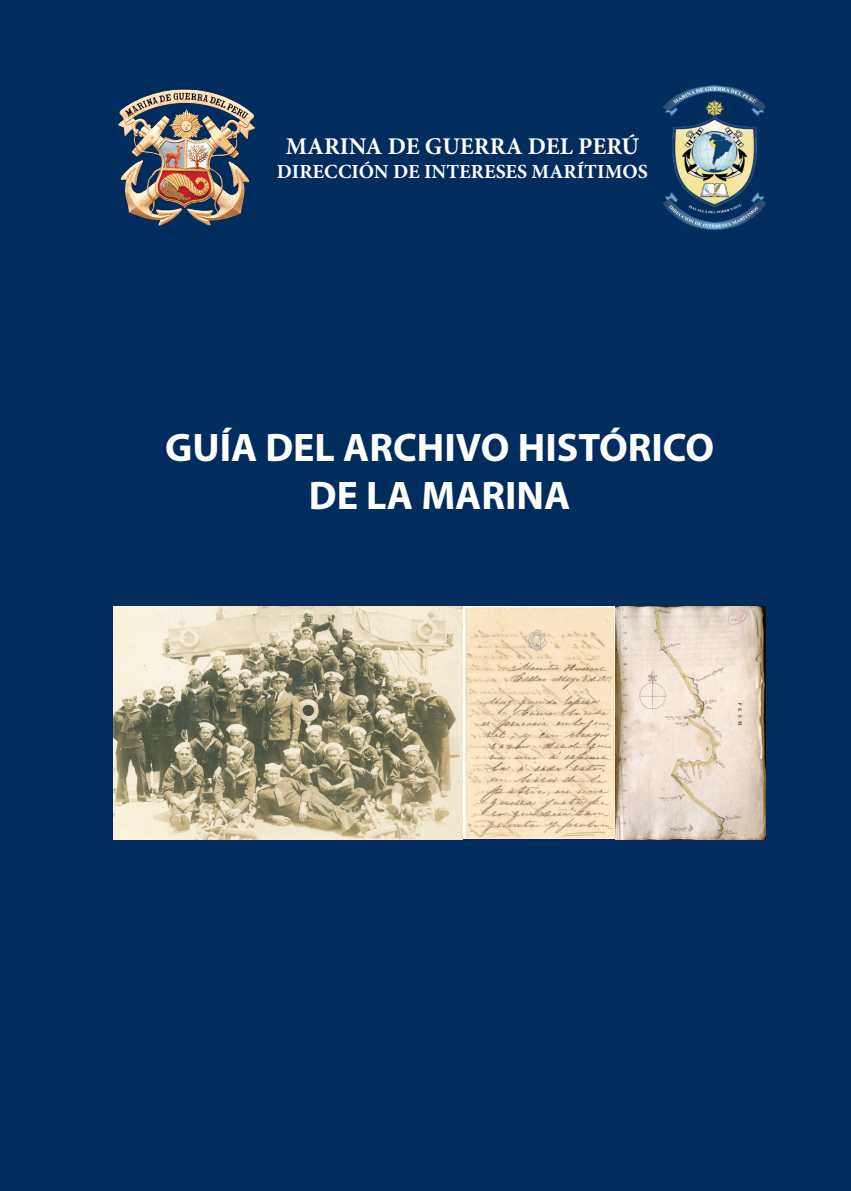
<style>
.page{position:relative;width:851px;height:1191px;background:#fff}
.page>*{position:absolute;margin:0;border:0;box-sizing:border-box;transform-origin:0 0}
.t1{font:700 40px/48px "Myriad Pro";color:#fff;text-align:center}
.t2{font:700 24px "Minion Pro";color:#fff}
.t3{font:700 20px "Minion Pro";color:#fff}
</style>
<div class="page">
<div style="left:0;top:0;width:850px;height:1191px;background:#002d5e"></div>
<img style="left:118px;top:89px;width:138px;height:137px">
<img style="left:663px;top:85px;width:102px;height:144px">
<img style="left:113px;top:606px;width:652px;height:233px">
<p class="t2" style="left:286px;top:129px;width:354px">MARINA DE GUERRA DEL PERÚ</p>
<p class="t3" style="left:277px;top:158px;width:372px">DIRECCIÓN DE INTERESES MARÍTIMOS</p>
<p class="t1" style="left:165px;top:422px;width:550px">GUÍA DEL ARCHIVO HISTÓRICO<br>DE LA MARINA</p>
</div>
